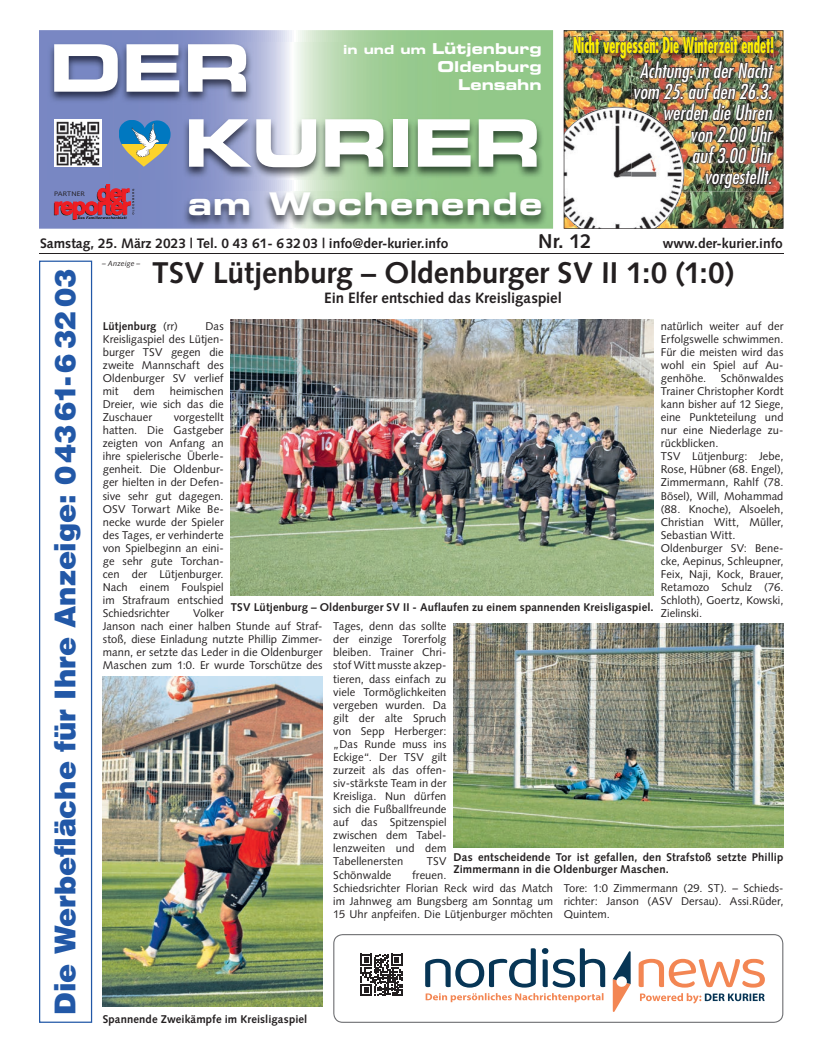
<style>
.page{position:relative;width:819px;height:1053px;background:#fff}
.page>*{position:absolute;margin:0;border:0;box-sizing:border-box;transform-origin:0 0}
.t1{font:65.5px/75px "Eurostile LT Std Bold Ex 2";letter-spacing:-.01em;color:#fff}
.t2{font:31.25px "Eurostile LT Std Bold Ex 2";letter-spacing:.04em;color:#fff}
.t3{font:700 30px "Syntax LT Std";letter-spacing:-.005em;color:#231f20}
.t4{font:900 28.75px "Helvetica LT Std";letter-spacing:-.005em;color:#2258a7}
.t5{font:700 condensed 21.5px "Futura";color:#fff101;scale:.67 1}
.t6{font:italic condensed 20px/21.2px "Futura";color:#fff;text-align:right}
.t7{font:700 20px "Syntax LT Std";color:#231f20}
.t8{font:700 15px "Syntax LT Std";letter-spacing:-.005em;color:#231f20}
.t9{font:15px/18px "Eurostile LT Std Bold Ex 2";color:#fff;text-align:right}
.t10{font:700 13.75px "Syntax LT Std";color:#231f20}
.t11{font:11.25px/13px "Syntax LT Std";letter-spacing:.005em;color:#231f20;text-align:justify}
.t12{font:700 11.25px/12.5px "Syntax LT Std";letter-spacing:.01em;color:#231f20}
.t13{font:italic 7.5px "Syntax LT Std";letter-spacing:.015em;color:#231f20}
.t14{font:6.5px "Syntax LT Std";letter-spacing:.02em;color:#231f20;scale:1.1 1}
.s1{font-size:12.5px}
.s2{font-weight:400}
</style>
<div class="page">
<hr style="left:39px;top:253px;width:744px;height:1px;background:#231f20">
<svg style="left:39px;top:30px;width:514px;height:199px;background:#93aeb4"></svg>
<img style="left:48px;top:43px;width:495px;height:136px">
<img style="left:182px;top:191px;width:366px;height:36px">
<svg style="left:54px;top:184px;width:80px;height:36px;background:#a15578"></svg>
<svg style="left:119px;top:120px;width:52px;height:24px"></svg>
<svg style="left:119px;top:144px;width:52px;height:23px"></svg>
<svg style="left:132px;top:123px;width:27px;height:35px"></svg>
<div style="left:54px;top:119px;width:47px;height:48px;background:#fff"></div>
<img style="left:56px;top:121px;width:44px;height:45px">
<div style="left:39px;top:260px;width:53px;height:762px;border:1px solid #2258a7"></div>
<img style="left:563px;top:30px;width:220px;height:199px">
<img style="left:231px;top:319px;width:422px;height:276px">
<img style="left:103px;top:676px;width:219px;height:330px">
<img style="left:453px;top:623px;width:330px;height:224px">
<svg style="left:333px;top:934px;width:450px;height:88px"></svg>
<svg style="left:425px;top:948px;width:111px;height:39px"></svg>
<svg style="left:542px;top:948px;width:63px;height:39px"></svg>
<svg style="left:638px;top:958px;width:126px;height:29px"></svg>
<svg style="left:612px;top:950px;width:18px;height:62px"></svg>
<svg style="left:425px;top:993px;width:178px;height:9px"></svg>
<svg style="left:640px;top:993px;width:124px;height:10px"></svg>
<svg style="left:360px;top:953px;width:42px;height:43px"></svg>
<p class="t9" style="left:343px;top:39px;width:200px"><span class="s1">in und um</span> Lütjenburg<br>Oldenburg<br>Lensahn</p>
<p class="t1" style="left:184px;top:29px;width:359px;text-indent:-135px">DER<br>KURIER</p>
<p class="t14" style="left:54px;top:190px;width:30px">PARTNER</p>
<p class="t2" style="left:188px;top:182px;width:356px">am Wochenende</p>
<p class="t5" style="left:573px;top:31px;width:301px">Nicht vergessen: Die Winterzeit endet!</p>
<p class="t6" style="left:632px;top:59px;width:141px">Achtung: in der Nacht vom 25. auf den 26.3. werden die Uhren<br>von 2.00 Uhr<br>auf 3.00 Uhr vorgestellt.</p>
<p class="t10" style="left:40px;top:235px;width:410px">Samstag, 25. März 2023 | Tel. 0 43 61- 6 32 03 | info@der-kurier.info</p>
<p class="t7" style="left:538px;top:230px;width:55px">Nr. 12</p>
<p class="t10" style="left:663px;top:235px;width:121px">www.der-kurier.info</p>
<p class="t4" style="left:46px;top:1014px;width:747px;rotate:-90deg">Die Werbefläche für Ihre Anzeige: 04361- 6 32 03</p>
<p class="t3" style="left:152px;top:255px;width:583px">TSV Lütjenburg – Oldenburger SV II 1:0 (1:0)</p>
<p class="t13" style="left:102px;top:259px;width:40px">– Anzeige –</p>
<p class="t8" style="left:324px;top:289px;width:239px">Ein Elfer entschied das Kreisligaspiel</p>
<p class="t11" style="left:660px;top:319px;width:124px">natürlich weiter auf der Erfolgswelle schwimmen.<br>Für die meisten wird das wohl ein Spiel auf Au&shy;genhöhe.</p>
<p class="t12" style="left:103px;top:319px;width:77px">Lütjenburg <span class="s2">(rr)</span></p>
<p class="t11" style="left:103px;top:319px;width:122px;text-indent:102px">Das Kreisligaspiel des Lütjen&shy;burger TSV gegen die zweite Mannschaft des Oldenburger SV verlief mit</p>
<p class="t11" style="left:660px;top:371px;width:124px;text-align:left;text-indent:60px">Schönwaldes<br>Trainer Christopher Kordt kann bisher auf 12 Siege, eine Punkteteilung und nur eine Niederlage zu&shy;rückblicken.<br>TSV Lütjenburg: Jebe,<br>Rose, Hübner (68. Engel),<br>Zimmermann, Rahlf (78.<br>Bösel), Will, Mohammad (88. Knoche), Alsoeleh,<br>Christian Witt, Müller,<br>Sebastian Witt.<br>Oldenburger SV: Bene&shy;cke, Aepinus, Schleupner,<br>Feix, Naji, Kock, Brauer,<br>Retamozo Schulz (76.<br>Schloth), Goertz, Kowski,<br>Zielinski.</p>
<p class="t11" style="left:103px;top:384px;width:122px;text-indent:67px">heimischen Dreier, wie sich das die Zuschauer</p>
<p class="t11" style="left:133px;top:384px;width:23px">dem</p>
<p class="t11" style="left:103px;top:411px;width:122px;text-indent:71px">vorgestellt hatten. Die Gastgeber zeigten von Anfang an ihre spielerische Überle&shy;genheit. Die Oldenbur&shy;ger hielten in der Defen&shy;sive sehr gut dagegen.<br>OSV Torwart Mike Be&shy;necke wurde der Spieler des Tages, er verhinderte von Spielbeginn an eini&shy;ge sehr gute Torchan&shy;cen der Lütjenburger.<br>Nach einem Foulspiel im Strafraum entschied Schiedsrichter</p>
<p class="t12" style="left:231px;top:601px;width:424px">TSV Lütjenburg – Oldenburger SV II - Auflaufen zu einem spannenden Kreisligaspiel.</p>
<p class="t11" style="left:103px;top:606px;width:221px;text-align:left;text-indent:90px">Volker<br>Janson nach einer halben Stunde auf Straf&shy;stoß, diese Einladung nutzte Phillip Zimmer&shy;mann, er setzte das Leder in die Oldenburger Maschen zum 1:0. Er wurde Torschütze des</p>
<p class="t11" style="left:333px;top:620px;width:115px">Tages, denn das sollte der einzige Torerfolg bleiben. Trainer Chri&shy;stof Witt musste akzep&shy;tieren, dass einfach zu viele Tormöglichkeiten vergeben wurden. Da gilt der alte Spruch von Sepp Herberger: „Das Runde muss ins Eckige“. Der TSV gilt zurzeit als das offen&shy;siv-stärkste Team in der Kreisliga. Nun dürfen sich die Fußballfreunde auf das Spitzenspiel zwischen dem Tabel&shy;lenzweiten und dem Tabellenersten</p>
<p class="t12" style="left:453px;top:850px;width:331px">Das entscheidende Tor ist gefallen, den Strafstoß setzte Phillip<br>Zimmermann in die Oldenburger Maschen.</p>
<p class="t11" style="left:427px;top:855px;width:21px">TSV</p>
<p class="t11" style="left:333px;top:868px;width:221px;text-align:left;text-indent:79px">freuen.<br>Schiedsrichter Florian Reck wird das Match im Jahnweg am Bungsberg am Sonntag um 15 Uhr anpfeifen. Die Lütjenburger möchten</p>
<p class="t11" style="left:333px;top:868px;width:60px">Schönwalde</p>
<p class="t11" style="left:563px;top:881px;width:221px">Tore: 1:0 Zimmermann (29. ST). – Schieds&shy;richter: Janson (ASV Dersau). Assi.Rüder, Quintem.</p>
<p class="t12" style="left:103px;top:1012px;width:206px">Spannende Zweikämpfe im Kreisligaspiel</p>
</div>
